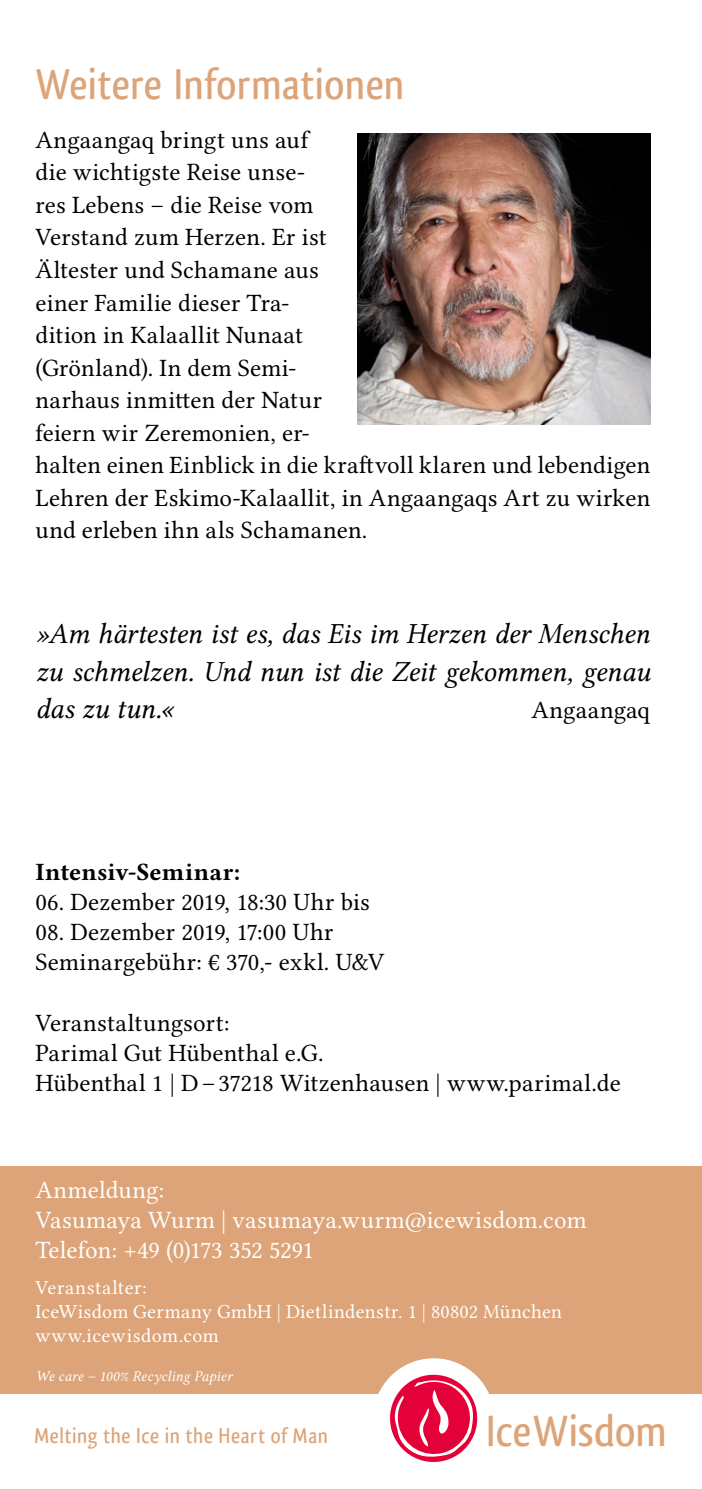
<style>
.page{position:relative;width:702px;height:1489px;background:#fff}
.page>*{position:absolute;margin:0;border:0;box-sizing:border-box;transform-origin:0 0}
.t1{font:500 45.75px "Qlassik";letter-spacing:.005em;color:#dca478}
.t2{font:500 45px "Qlassik";letter-spacing:.01em;color:#dca478}
.t3{font:29.25px/37.5px "Lin Libertine OI";letter-spacing:-.01em;color:#000;text-align:justify}
.t4{font:25px/32.5px "Lin Libertine O";letter-spacing:.01em;color:#000}
.t5{font:25px/30px "Lin Libertine O";letter-spacing:.005em;color:#fff}
.t6{font:25px "Lin Libertine OB";letter-spacing:.005em;color:#000}
.t7{font:500 22.5px "Qlassik";letter-spacing:.025em;color:#dca478}
.t8{font:20px/24px "Lin Libertine O";letter-spacing:.02em;color:#fff}
.t9{font:15px "Lin Libertine OI";letter-spacing:.01em;color:#fff}
</style>
<div class="page">
<div style="left:0;top:1166px;width:702px;height:227px;background:#dca478"></div>
<div style="left:373px;top:1358px;width:121px;height:121px;background:#fff;border-radius:50%"></div>
<svg style="left:385px;top:1369px;width:97px;height:93px"></svg>
<img style="left:357px;top:133px;width:293px;height:291px">
<h2 class="t2" style="left:35px;top:58px;width:370px">Weitere Informationen</h2>
<p class="t4" style="left:35px;top:121px;width:616px">Angaangaq bringt uns auf<br>die wichtigste Reise unse-<br>res Lebens – die Reise vom<br>Verstand zum Herzen. Er ist<br>Ältester und Schamane aus<br>einer Familie dieser Tra-<br>dition in Kalaallit Nunaat<br>(Grönland). In dem Semi-<br>narhaus inmitten der Natur<br>feiern wir Zeremonien, er-<br>halten einen Einblick in die kraftvoll klaren und lebendigen<br>Lehren der Eskimo-Kalaallit, in Angaangaqs Art zu wirken und erleben ihn als Schamanen.</p>
<p class="t3" style="left:35px;top:616px;width:616px">»Am härtesten ist es, das Eis im Herzen der Menschen zu schmelzen. Und nun ist die Zeit gekommen, genau das zu tun.«</p>
<p class="t4" style="left:531px;top:691px;width:120px">Angaangaq</p>
<p class="t6" style="left:35px;top:855px;width:206px">Intensiv-Seminar:</p>
<p class="t4" style="left:35px;top:883px;width:336px">06. Dezember 2019, 18:30 Uhr bis</p>
<p class="t4" style="left:35px;top:914px;width:350px;line-height:30px">08. Dezember 2019, 17:00 Uhr<br>Seminargebühr: € 370,- exkl. U&amp;V</p>
<p class="t4" style="left:35px;top:1004px;width:587px;line-height:30px">Veranstaltungsort:<br>Parimal Gut Hübenthal e.G.<br>Hübenthal 1 | D – 37218 Witzenhausen | www.parimal.de</p>
<p class="t5" style="left:35px;top:1171px;width:552px">Anmeldung:<br>Vasumaya Wurm | vasumaya.wurm@icewisdom.com<br>Telefon: +49 (0)173 352 5291</p>
<p class="t8" style="left:35px;top:1272px;width:528px">Veranstalter:<br>IceWisdom Germany GmbH | Dietlindenstr. 1 | 80802 München www.icewisdom.com</p>
<p class="t9" style="left:35px;top:1367px;width:198px">We care – 100% Recycling Papier</p>
<p class="t7" style="left:34px;top:1422px;width:295px">Melting the Ice in the Heart of Man</p>
<h1 class="t1" style="left:486px;top:1404px;width:182px">IceWisdom</h1>
</div>
